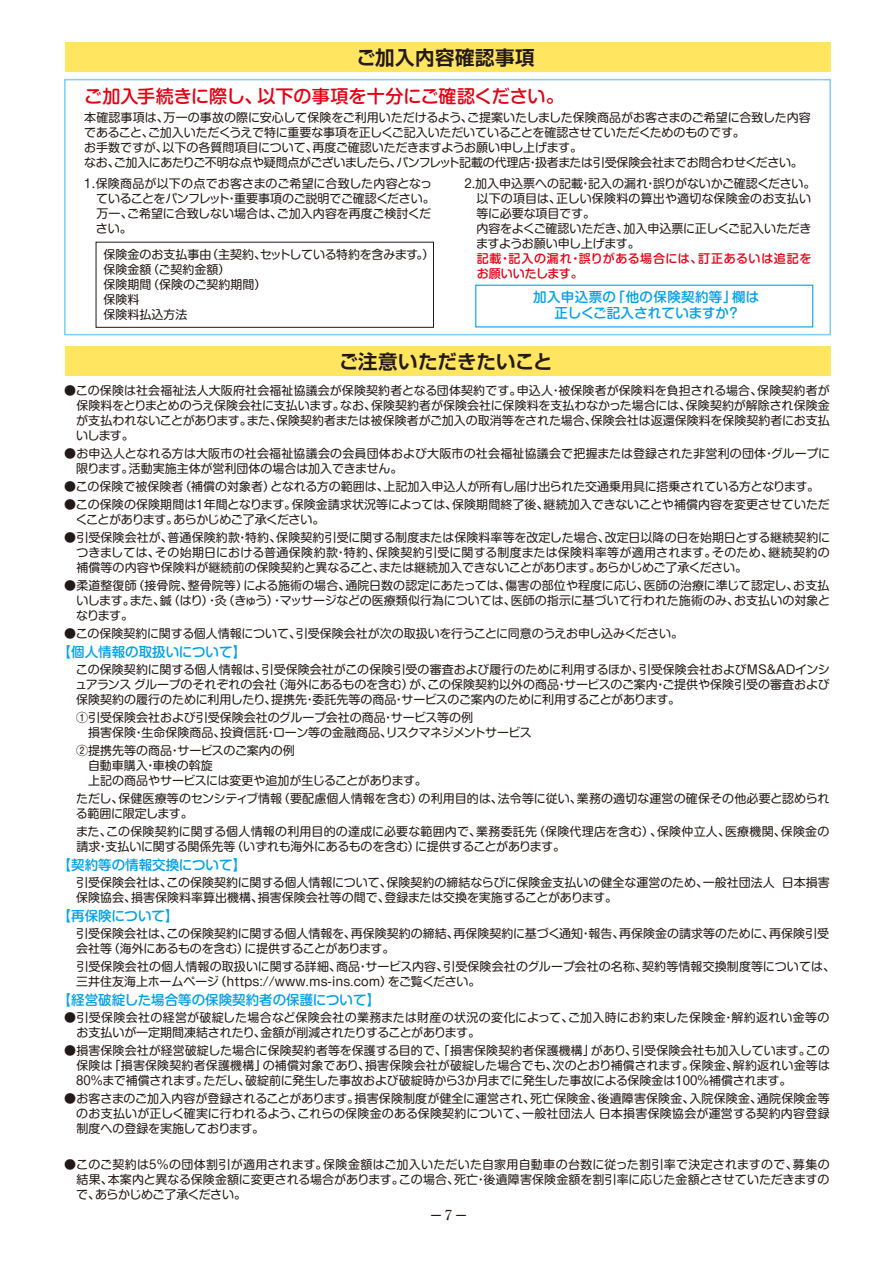
<style>
.page{position:relative;width:893px;height:1263px;background:#fff}
.page>*{position:absolute;margin:0;border:0;box-sizing:border-box;transform-origin:0 0}
.t1{font:700 19.5px "Shin Go Pro De";color:#231916}
.t2{font:700 19.5px "Shin Go Pro De";letter-spacing:.02em;color:#231916}
.t3{font:500 18px "Shin M Go Pro";letter-spacing:-.005em;color:#e60013}
.t4{font:500 18px "Ryumin Pro";color:#231916}
.t5{font:500 13.5px "Shin M Go Pro";color:#00a1e9}
.t6{font:500 13.5px/16.5px "Shin M Go Pro";letter-spacing:.025em;color:#00a1e9;text-align:center}
.t7{font:12px/15px "Shin M Go Pro";color:#231916}
.t8{font:12px "Shin M Go Pro";letter-spacing:.03em;color:#231916}
.t9{font:12px "Shin M Go Pro";letter-spacing:.02em;color:#231916}
.t10{font:500 12px/15px "Shin M Go Pro";letter-spacing:.04em;color:#e60013}
.t11{font:12px "Shin M Go Pro";letter-spacing:-.035em;color:#231916}
.s1{font-size:13.8px}
</style>
<div class="page">
<div style="left:65px;top:42px;width:765px;height:30px;background:#ffe560"></div>
<div style="left:65px;top:346px;width:765px;height:30px;background:#ffe560"></div>
<div style="left:64px;top:79px;width:767px;height:256px;border:2px solid #7fcef4"></div>
<div style="left:96px;top:242px;width:338px;height:86px;border:1px solid #231916"></div>
<div style="left:475px;top:285px;width:338px;height:42px;border:1px solid #00a1e9"></div>
<h1 class="t2" style="left:356px;top:41px;width:180px">ご加入内容確認事項</h1>
<h2 class="t3" style="left:84px;top:81px;width:481px">ご加入手続きに際し、以下の事項を十分にご確認ください。</h2>
<p class="t7" style="left:84px;top:108px;width:728px">本確認事項は、万一の事故の際に安心して保険をご利用いただけるよう、ご提案いたしました保険商品がお客さまのご希望に合致した内容であること、ご加入いただくうえで特に重要な事項を正しくご記入いただいていることを確認させていただくためのものです。<br>お手数ですが、以下の各質問項目について、再度ご確認いただきますようお願い申し上げます。<br>なお、ご加入にあたりご不明な点や疑問点がございましたら、パンフレット記載の代理店・扱者または引受保険会社までお問合わせください。</p>
<p class="t7" style="left:82px;top:174px;width:354px">１．保険商品が以下の点でお客さまのご希望に合致した内容となっ　ていることをパンフレット・重要事項のご説明でご確認ください。　万一、ご希望に合致しない場合は、ご加入内容を再度ご検討くだ　さい。</p>
<p class="t7" style="left:462px;top:174px;width:355px">２．加入申込票への記載・記入の漏れ・誤りがないかご確認ください。　以下の項目は、正しい保険料の算出や適切な保険金のお支払い　等に必要な項目です。<br>　内容をよくご確認いただき、加入申込票に正しくご記入いただき　ますようお願い申し上げます。</p>
<p class="t10" style="left:477px;top:249px;width:336px">記載・記入の漏れ・誤りがある場合には、訂正あるいは追記をお願いいたします。</p>
<p class="t7" style="left:103px;top:246px;width:333px">保険金のお支払事由（主契約､セットしている特約を含みます｡）保険金額（ご契約金額）<br>保険期間（保険のご契約期間）<br>保険料<br>保険料払込方法</p>
<p class="t6" style="left:533px;top:287px;width:228px">加入申込票の「他の保険契約等」欄は正しくご記入されていますか？</p>
<h1 class="t1" style="left:339px;top:345px;width:215px">ご注意いただきたいこと</h1>
<p class="t7" style="left:64px;top:382px;width:767px;text-align:justify">●この保険は社会福祉法人大阪府社会福祉協議会が保険契約者となる団体契約です。申込人・被保険者が保険料を負担される場合、保険契約者が　保険料をとりまとめのうえ保険会社に支払います。なお、保険契約者が保険会社に保険料を支払わなかった場合には、保険契約が解除され保険金　が支払われないことがあります。また､保険契約者または被保険者がご加入の取消等をされた場合､保険会社は返還保険料を保険契約者にお支払　いします。</p>
<p class="t7" style="left:64px;top:445px;width:767px">●お申込人となれる方は大阪市の社会福祉協議会の会員団体および大阪市の社会福祉協議会で把握または登録された非営利の団体・グループに　限ります。活動実施主体が営利団体の場合は加入できません。</p>
<p class="t7" style="left:64px;top:478px;width:756px">●この保険で被保険者（補償の対象者）となれる方の範囲は、上記加入申込人が所有し届け出られた交通乗用具に搭乗されている方となります。</p>
<p class="t7" style="left:64px;top:496px;width:767px">●この保険の保険期間は１年間となります。保険金請求状況等によっては、保険期間終了後、継続加入できないことや補償内容を変更させていただ　くことがあります。あらかじめご了承ください。</p>
<p class="t7" style="left:64px;top:529px;width:767px">●引受保険会社が、普通保険約款・特約、保険契約引受に関する制度または保険料率等を改定した場合、改定日以降の日を始期日とする継続契約に</p>
<p class="t8" style="left:76px;top:543px;width:755px">つきましては、その始期日における普通保険約款・特約、保険契約引受に関する制度または保険料率等が適用されます。そのため、継続契約の</p>
<p class="t7" style="left:64px;top:559px;width:684px">　補償等の内容や保険料が継続前の保険契約と異なること、または継続加入できないことがあります。あらかじめご了承ください。</p>
<p class="t7" style="left:64px;top:577px;width:767px;text-align:justify">●柔道整復師（接骨院、整骨院等）による施術の場合、通院日数の認定にあたっては、傷害の部位や程度に応じ、医師の治療に準じて認定し、お支払　いします。また、鍼（はり）・灸（きゅう）・マッサージなどの医療類似行為については、医師の指示に基づいて行われた施術のみ、お支払いの対象と　なります。</p>
<p class="t7" style="left:64px;top:625px;width:620px">●この保険契約に関する個人情報について、引受保険会社が次の取扱いを行うことに同意のうえお申し込みください。</p>
<p class="t5" style="left:58px;top:641px;width:190px">【個人情報の取扱いについて】</p>
<p class="t7" style="left:64px;top:661px;width:767px;text-align:justify">　この保険契約に関する個人情報は、引受保険会社がこの保険引受の審査および履行のために利用するほか、引受保険会社およびMS&amp;ADインシ　ュアランス グループのそれぞれの会社（海外にあるものを含む）が、この保険契約以外の商品・サービスのご案内・ご提供や保険引受の審査および　保険契約の履行のために利用したり、提携先・委託先等の商品・サービスのご案内のために利用することがあります。</p>
<p class="t7" style="left:64px;top:709px;width:469px">　①引受保険会社および引受保険会社のグループ会社の商品・サービス等の例<br>　　損害保険・生命保険商品、投資信託・ローン等の金融商品、リスクマネジメントサービス</p>
<p class="t7" style="left:64px;top:742px;width:364px">　②提携先等の商品・サービスのご案内の例<br>　　自動車購入・車検の斡旋<br>　　上記の商品やサービスには変更や追加が生じることがあります。</p>
<p class="t7" style="left:64px;top:790px;width:767px">　ただし、保健医療等のセンシティブ情報（要配慮個人情報を含む）の利用目的は、法令等に従い、業務の適切な運営の確保その他必要と認められ　る範囲に限定します。</p>
<p class="t7" style="left:76px;top:823px;width:755px">また、この保険契約に関する個人情報の利用目的の達成に必要な範囲内で、業務委託先（保険代理店を含む）、保険仲立人、医療機関、保険金の請求・支払いに関する関係先等（いずれも海外にあるものを含む）に提供することがあります。</p>
<p class="t5" style="left:58px;top:854px;width:190px">【契約等の情報交換について】</p>
<p class="t7" style="left:64px;top:874px;width:767px">　引受保険会社は、この保険契約に関する個人情報について、保険契約の締結ならびに保険金支払いの健全な運営のため、一般社団法人 日本損害　保険協会、損害保険料率算出機構、損害保険会社等の間で、登録または交換を実施することがあります。</p>
<p class="t5" style="left:58px;top:905px;width:123px">【再保険について】</p>
<p class="t7" style="left:64px;top:925px;width:766px">　引受保険会社は、この保険契約に関する個人情報を、再保険契約の締結、再保険契約に基づく通知・報告、再保険金の請求等のために、再保険引受　会社等（海外にあるものを含む）に提供することがあります。</p>
<p class="t7" style="left:64px;top:958px;width:772px">　引受保険会社の個人情報の取扱いに関する詳細、商品・サービス内容、引受保険会社のグループ会社の名称、契約等情報交換制度等については、　三井住友海上ホームページ（https://www.ms-ins.com）をご覧ください。</p>
<p class="t5" style="left:58px;top:989px;width:324px">【経営破綻した場合等の保険契約者の保護について】</p>
<p class="t7" style="left:77px;top:1009px;width:754px;text-indent:-12px">●引受保険会社の経営が破綻した場合など保険会社の業務または財産の状況の変化によって、ご加入時にお約束した保険金・解約返れい金等のお支払いが一定期間凍結されたり、金額が削減されたりすることがあります。</p>
<p class="t7" style="left:64px;top:1042px;width:767px;text-align:justify">●損害保険会社が経営破綻した場合に保険契約者等を保護する目的で、「損害保険契約者保護機構」があり、引受保険会社も加入しています。この　保険は「損害保険契約者保護機構」の補償対象であり、損害保険会社が破綻した場合でも、次のとおり補償されます。保険金、解約返れい金等は　80％まで補償されます。ただし、破綻前に発生した事故および破綻時から３か月までに発生した事故による保険金は100％補償されます。</p>
<p class="t7" style="left:76px;top:1090px;width:755px;text-align:justify;text-indent:-12px">●お客さまのご加入内容が登録されることがあります。損害保険制度が健全に運営され、死亡保険金、後遺障害保険金、入院保険金、通院保険金等のお支払いが正しく確実に行われるよう、これらの保険金のある保険契約について、一般社団法人 日本損害保険協会が運営する契約内容登録制度への登録を実施しております。</p>
<p class="t9" style="left:64px;top:1155px;width:767px">●このご契約は５％の団体割引が適用されます。保険金額はご加入いただいた自家用自動車の台数に従った割引率で決定されますので、募集の</p>
<p class="t7" style="left:77px;top:1171px;width:754px">結果、本案内と異なる保険金額に変更される場合があります。この場合、死亡・後遺障害保険金額を割引率に応じた金額とさせていただきますの</p>
<p class="t11" style="left:64px;top:1185px;width:183px">　で、あらかじめご了承ください。</p>
<h2 class="t4" style="left:427px;top:1201px;width:44px">－<span class="s1">7</span>－</h2>
</div>
